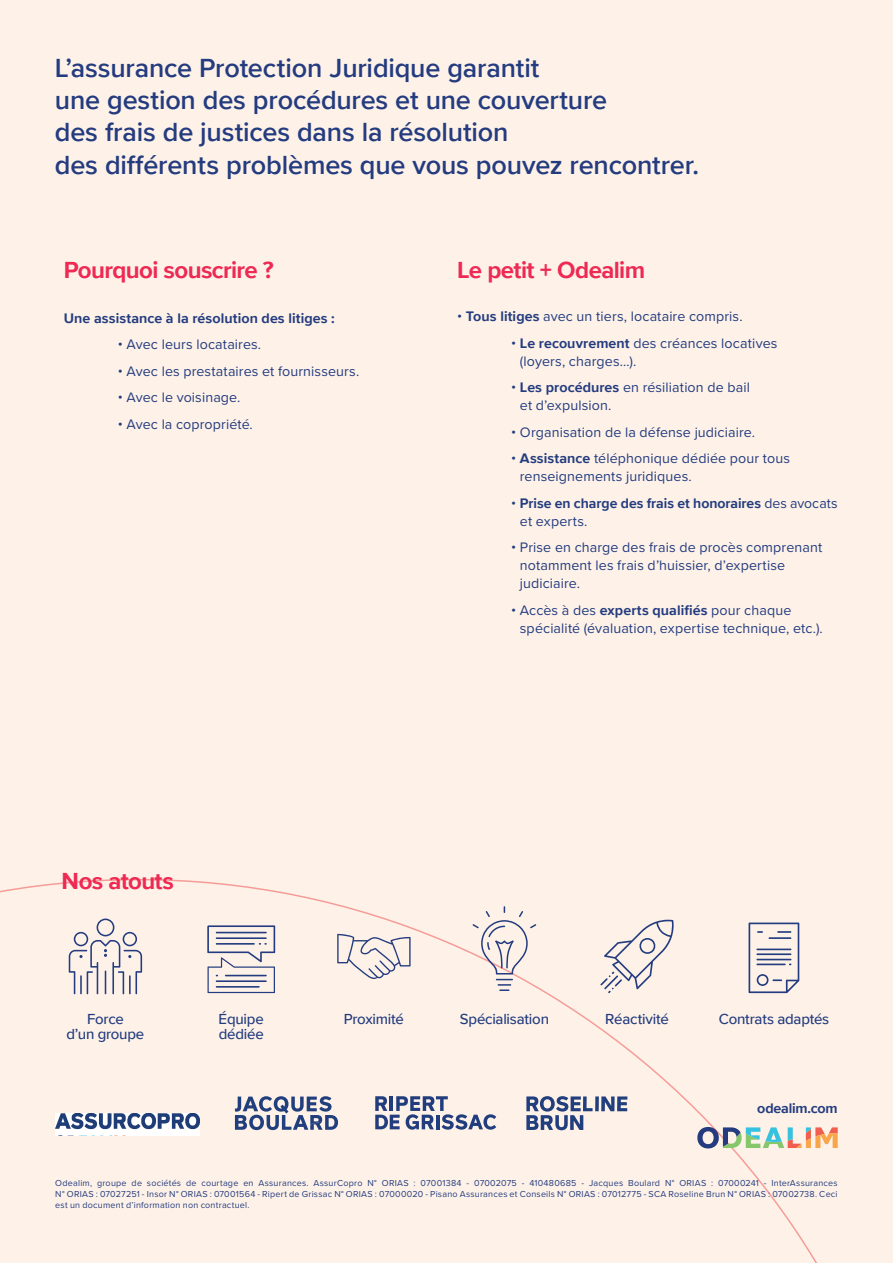
<style>
.page{position:relative;width:893px;height:1263px;background:#fff}
.page>*{position:absolute;margin:0;border:0;box-sizing:border-box;transform-origin:0 0}
.t1{font:600 27px/32.4px "Proxima Nova";letter-spacing:-.005em;color:#243c7f}
.t2{font:700 24px "Proxima Nova";letter-spacing:-.025em;color:#ee2953}
.t3{font:500 15px/15px "Proxima Nova";letter-spacing:-.015em;color:#243c7f;text-align:center}
.t4{font:14.25px/18px "Proxima Nova";letter-spacing:.01em;color:#243c7f}
.t5{font:700 14.25px/18px "Proxima Nova";color:#243c7f}
.t6{font:9px/10.8px "Proxima Nova";letter-spacing:.025em;color:#243c7f;text-align:justify}
.s1{font-weight:700}
.s2{font-weight:400}
</style>
<div class="page">
<div style="left:1px;top:0;width:892px;height:1262px;background:#fef2e8"></div>
<svg style="left:0;top:879px;width:893px;height:384px"></svg>
<svg style="left:235px;top:1096px;width:103px;height:34px"></svg>
<svg style="left:697px;top:1127px;width:141px;height:21px"></svg>
<img style="left:55px;top:1113px;width:145px;height:22px">
<svg style="left:69px;top:918px;width:73px;height:76px"></svg>
<svg style="left:207px;top:925px;width:68px;height:68px"></svg>
<svg style="left:337px;top:934px;width:74px;height:45px"></svg>
<svg style="left:473px;top:906px;width:63px;height:85px"></svg>
<svg style="left:600px;top:920px;width:74px;height:73px"></svg>
<svg style="left:749px;top:922px;width:50px;height:71px"></svg>
<hr style="left:756px;top:963px;width:30px;height:2px;background:#243c7f">
<svg style="left:375px;top:1096px;width:121px;height:34px"></svg>
<svg style="left:595px;top:1096px;width:4px;height:15px"></svg>
<svg style="left:601px;top:1096px;width:26px;height:15px"></svg>
<svg style="left:526px;top:1096px;width:67px;height:34px"></svg>
<h1 class="t1" style="left:55px;top:51px;width:646px">L’assurance Protection Juridique garantit<br>une gestion des procédures et une couverture<br>des frais de justices dans la résolution<br>des différents problèmes que vous pouvez rencontrer.</h1>
<h2 class="t2" style="left:64px;top:252px;width:212px">Pourquoi souscrire ?</h2>
<p class="t5" style="left:64px;top:309px;width:273px">Une assistance à la résolution des litiges :</p>
<p class="t4" style="left:118px;top:335px;width:145px">• Avec leurs locataires.</p>
<p class="t4" style="left:118px;top:361px;width:243px">• Avec les prestataires et fournisseurs.</p>
<p class="t4" style="left:118px;top:388px;width:124px">• Avec le voisinage.</p>
<p class="t4" style="left:118px;top:414px;width:137px">• Avec la copropriété.</p>
<h2 class="t2" style="left:62px;top:863px;width:114px">Nos atouts</h2>
<h2 class="t2" style="left:457px;top:252px;width:190px">Le petit + Odealim</h2>
<p class="t4" style="left:457px;top:307px;width:287px">• <span class="s1">Tous litiges</span> avec un tiers, locataire compris.</p>
<p class="t4" style="left:520px;top:333px;width:259px;text-indent:-9px">• <span class="s1">Le recouvrement</span> des créances locatives (loyers, charges…).</p>
<p class="t4" style="left:520px;top:378px;width:232px;text-indent:-9px">• <span class="s1">Les procédures</span> en résiliation de bail et d’expulsion.</p>
<p class="t4" style="left:511px;top:422px;width:245px">• Organisation de la défense judiciaire.</p>
<p class="t4" style="left:520px;top:449px;width:272px;text-indent:-9px">• <span class="s1">Assistance</span> téléphonique dédiée pour tous renseignements juridiques.</p>
<p class="t5" style="left:520px;top:494px;width:319px;text-indent:-9px"><span class="s2">•</span> Prise en charge des frais et honoraires <span class="s2">des avocats et experts.</span></p>
<p class="t4" style="left:520px;top:538px;width:304px;text-indent:-9px">• Prise en charge des frais de procès comprenant notamment les frais d’huissier, d’expertise judiciaire.</p>
<p class="t4" style="left:520px;top:600px;width:304px;text-indent:-9px">• Accès à des <span class="s1">experts qualifiés</span> pour chaque spécialité (évaluation, expertise technique, etc.).</p>
<p class="t3" style="left:66px;top:1011px;width:79px">Force<br>d’un groupe</p>
<p class="t3" style="left:219px;top:1011px;width:47px;text-align:left">Équipe dédiée</p>
<p class="t3" style="left:344px;top:1011px;width:62px">Proximité</p>
<p class="t3" style="left:460px;top:1011px;width:91px">Spécialisation</p>
<p class="t3" style="left:605px;top:1011px;width:65px">Réactivité</p>
<p class="t3" style="left:719px;top:1011px;width:112px">Contrats adaptés</p>
<p class="t5" style="left:757px;top:1098px;width:82px">odealim.com</p>
<p class="t6" style="left:55px;top:1177px;width:784px">Odealim, groupe de sociétés de courtage en Assurances. AssurCopro N° ORIAS : 07001384 - 07002075 - 410480685 - Jacques Boulard N° ORIAS : 07000241 - InterAssurances N° ORIAS : 07027251 - Insor N° ORIAS : 07001564 - Ripert de Grissac N° ORIAS : 07000020 - Pisano Assurances et Conseils N° ORIAS : 07012775 - SCA Roseline Brun N° ORIAS : 07002738. Ceci est un document d’information non contractuel.</p>
</div>
